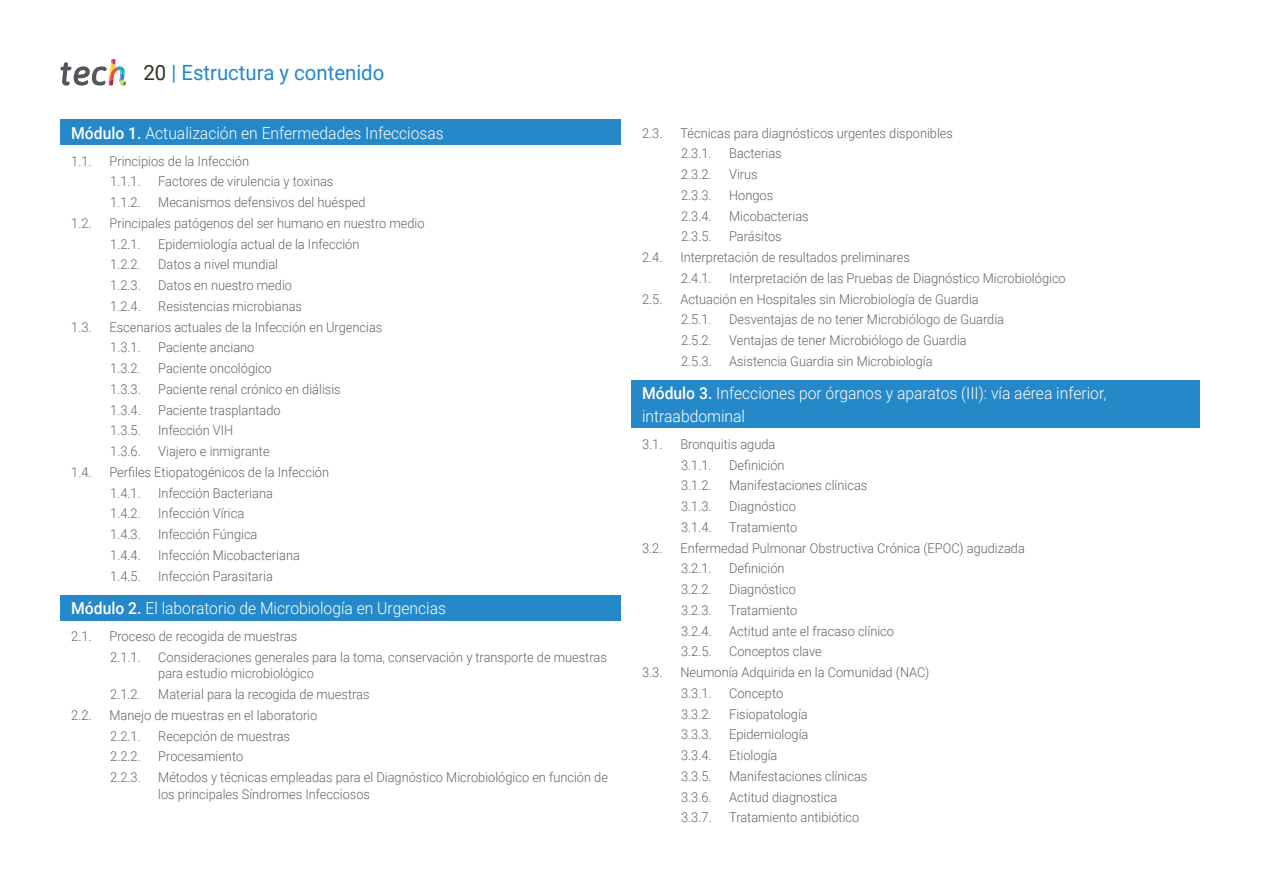
<style>
.page{position:relative;width:1263px;height:893px;background:#fff}
.page>*{position:absolute;margin:0;border:0;box-sizing:border-box;transform-origin:0 0}
.t1{font:21px "Roboto";color:#2488c9}
.t2{font:300 16.5px/22.5px "Roboto";color:#fff;scale:.95 1}
.t3{font:300 13.5px/20.7px "Roboto";color:#61646a;scale:.95 1}
.s1{color:#312e20}
.s2{font-weight:500}
</style>
<div class="page">
<div style="left:60px;top:120px;width:561px;height:25px;background:#2488c9"></div>
<div style="left:60px;top:595px;width:561px;height:25px;background:#2488c9"></div>
<svg style="left:61px;top:59px;width:65px;height:27px"></svg>
<div style="left:631px;top:380px;width:568px;height:48px;background:#2488c9"></div>
<h1 class="t1" style="left:144px;top:57px;width:242px"><span class="s1">20</span> | Estructura y contenido</h1>
<p class="t2" style="left:71px;top:121px;width:394px"><span class="s2">Módulo 1.</span> Actualización en Enfermedades Infecciosas</p>
<p class="t3" style="left:71px;top:150px;width:23px">1.1.</p>
<p class="t3" style="left:109px;top:150px;width:148px">Principios de la Infección<br>1.1.1.</p>
<p class="t3" style="left:158px;top:171px;width:186px">Factores de virulencia y toxinas</p>
<p class="t3" style="left:110px;top:191px;width:34px">1.1.2.</p>
<p class="t3" style="left:158px;top:191px;width:220px">Mecanismos defensivos del huésped</p>
<p class="t3" style="left:71px;top:212px;width:23px">1.2.</p>
<p class="t3" style="left:109px;top:212px;width:333px">Principales patógenos del ser humano en nuestro medio<br>1.2.1.</p>
<p class="t3" style="left:158px;top:233px;width:213px">Epidemiología actual de la Infección</p>
<p class="t3" style="left:110px;top:254px;width:34px">1.2.2.</p>
<p class="t3" style="left:158px;top:254px;width:128px">Datos a nivel mundial</p>
<p class="t3" style="left:110px;top:274px;width:34px">1.2.3.</p>
<p class="t3" style="left:158px;top:274px;width:142px">Datos en nuestro medio</p>
<p class="t3" style="left:110px;top:295px;width:34px">1.2.4.</p>
<p class="t3" style="left:158px;top:295px;width:153px">Resistencias microbianas</p>
<p class="t3" style="left:71px;top:316px;width:23px">1.3.</p>
<p class="t3" style="left:109px;top:316px;width:289px">Escenarios actuales de la Infección en Urgencias<br>1.3.1.</p>
<p class="t3" style="left:158px;top:337px;width:103px">Paciente anciano</p>
<p class="t3" style="left:110px;top:357px;width:34px">1.3.2.</p>
<p class="t3" style="left:158px;top:357px;width:121px">Paciente oncológico</p>
<p class="t3" style="left:110px;top:378px;width:34px">1.3.3.</p>
<p class="t3" style="left:158px;top:378px;width:194px">Paciente renal crónico en diálisis</p>
<p class="t3" style="left:110px;top:399px;width:34px">1.3.4.</p>
<p class="t3" style="left:158px;top:399px;width:130px">Paciente trasplantado</p>
<p class="t3" style="left:110px;top:420px;width:34px">1.3.5.</p>
<p class="t3" style="left:158px;top:420px;width:80px">Infección VIH</p>
<p class="t3" style="left:110px;top:440px;width:34px">1.3.6.</p>
<p class="t3" style="left:158px;top:440px;width:119px">Viajero e inmigrante</p>
<p class="t3" style="left:71px;top:461px;width:23px">1.4.</p>
<p class="t3" style="left:109px;top:461px;width:233px">Perfiles Etiopatogénicos de la Infección<br>1.4.1.</p>
<p class="t3" style="left:158px;top:482px;width:122px">Infección Bacteriana</p>
<p class="t3" style="left:110px;top:503px;width:34px">1.4.2.</p>
<p class="t3" style="left:158px;top:503px;width:92px">Infección Vírica</p>
<p class="t3" style="left:110px;top:523px;width:34px">1.4.3.</p>
<p class="t3" style="left:158px;top:523px;width:106px">Infección Fúngica</p>
<p class="t3" style="left:110px;top:544px;width:34px">1.4.4.</p>
<p class="t3" style="left:158px;top:544px;width:151px">Infección Micobacteriana</p>
<p class="t3" style="left:110px;top:565px;width:34px">1.4.5.</p>
<p class="t3" style="left:158px;top:565px;width:122px">Infección Parasitaria</p>
<p class="t2" style="left:71px;top:596px;width:396px"><span class="s2">Módulo 2.</span> El laboratorio de Microbiología en Urgencias</p>
<p class="t3" style="left:71px;top:625px;width:23px">2.1.</p>
<p class="t3" style="left:109px;top:625px;width:199px">Proceso de recogida de muestras<br>2.1.1.</p>
<p class="t3" style="left:158px;top:648px;width:474px;line-height:16.5px">Consideraciones generales para la toma, conservación y transporte de muestras para estudio microbiológico</p>
<p class="t3" style="left:110px;top:683px;width:34px">2.1.2.</p>
<p class="t3" style="left:158px;top:683px;width:224px">Material para la recogida de muestras</p>
<p class="t3" style="left:71px;top:704px;width:23px">2.2.</p>
<p class="t3" style="left:109px;top:704px;width:220px">Manejo de muestras en el laboratorio<br>2.2.1.</p>
<p class="t3" style="left:158px;top:725px;width:140px">Recepción de muestras</p>
<p class="t3" style="left:110px;top:746px;width:34px">2.2.2.</p>
<p class="t3" style="left:158px;top:746px;width:91px">Procesamiento</p>
<p class="t3" style="left:110px;top:766px;width:34px">2.2.3.</p>
<p class="t3" style="left:158px;top:768px;width:475px;line-height:16.5px">Métodos y técnicas empleadas para el Diagnóstico Microbiológico en función de los principales Síndromes Infecciosos</p>
<p class="t3" style="left:642px;top:122px;width:23px">2.3.</p>
<p class="t3" style="left:680px;top:122px;width:288px">Técnicas para diagnósticos urgentes disponibles<br>2.3.1.</p>
<p class="t3" style="left:729px;top:143px;width:57px">Bacterias</p>
<p class="t3" style="left:681px;top:164px;width:34px">2.3.2.</p>
<p class="t3" style="left:729px;top:164px;width:32px">Virus</p>
<p class="t3" style="left:681px;top:184px;width:34px">2.3.3.</p>
<p class="t3" style="left:729px;top:184px;width:48px">Hongos</p>
<p class="t3" style="left:681px;top:205px;width:34px">2.3.4.</p>
<p class="t3" style="left:729px;top:205px;width:85px">Micobacterias</p>
<p class="t3" style="left:681px;top:226px;width:34px">2.3.5.</p>
<p class="t3" style="left:729px;top:226px;width:57px">Parásitos</p>
<p class="t3" style="left:642px;top:247px;width:23px">2.4.</p>
<p class="t3" style="left:680px;top:247px;width:243px">Interpretación de resultados preliminares<br>2.4.1.</p>
<p class="t3" style="left:729px;top:267px;width:356px">Interpretación de las Pruebas de Diagnóstico Microbiológico</p>
<p class="t3" style="left:642px;top:288px;width:23px">2.5.</p>
<p class="t3" style="left:680px;top:288px;width:316px">Actuación en Hospitales sin Microbiología de Guardia<br>2.5.1.</p>
<p class="t3" style="left:729px;top:309px;width:291px">Desventajas de no tener Microbiólogo de Guardia</p>
<p class="t3" style="left:681px;top:330px;width:34px">2.5.2.</p>
<p class="t3" style="left:729px;top:330px;width:252px">Ventajas de tener Microbiólogo de Guardia</p>
<p class="t3" style="left:681px;top:350px;width:34px">2.5.3.</p>
<p class="t3" style="left:729px;top:350px;width:216px">Asistencia Guardia sin Microbiología</p>
<p class="t2" style="left:642px;top:381px;width:490px"><span class="s2">Módulo 3.</span> Infecciones por órganos y aparatos (III): vía aérea inferior, intraabdominal</p>
<p class="t3" style="left:642px;top:433px;width:23px">3.1.</p>
<p class="t3" style="left:680px;top:433px;width:101px">Bronquitis aguda<br>3.1.1.</p>
<p class="t3" style="left:729px;top:454px;width:60px">Definición</p>
<p class="t3" style="left:681px;top:475px;width:34px">3.1.2.</p>
<p class="t3" style="left:729px;top:475px;width:147px">Manifestaciones clínicas</p>
<p class="t3" style="left:681px;top:495px;width:34px">3.1.3.</p>
<p class="t3" style="left:729px;top:495px;width:72px">Diagnóstico</p>
<p class="t3" style="left:681px;top:516px;width:34px">3.1.4.</p>
<p class="t3" style="left:729px;top:516px;width:73px">Tratamiento</p>
<p class="t3" style="left:642px;top:537px;width:23px">3.2.</p>
<p class="t3" style="left:680px;top:537px;width:364px">Enfermedad Pulmonar Obstructiva Crónica (EPOC) agudizada<br>3.2.1.</p>
<p class="t3" style="left:729px;top:558px;width:60px">Definición</p>
<p class="t3" style="left:681px;top:578px;width:34px">3.2.2.</p>
<p class="t3" style="left:729px;top:578px;width:72px">Diagnóstico</p>
<p class="t3" style="left:681px;top:599px;width:34px">3.2.3.</p>
<p class="t3" style="left:729px;top:599px;width:73px">Tratamiento</p>
<p class="t3" style="left:681px;top:620px;width:34px">3.2.4.</p>
<p class="t3" style="left:729px;top:620px;width:175px">Actitud ante el fracaso clínico</p>
<p class="t3" style="left:681px;top:641px;width:34px">3.2.5.</p>
<p class="t3" style="left:729px;top:641px;width:99px">Conceptos clave</p>
<p class="t3" style="left:642px;top:661px;width:23px">3.3.</p>
<p class="t3" style="left:680px;top:661px;width:264px">Neumonía Adquirida en la Comunidad (NAC)<br>3.3.1.</p>
<p class="t3" style="left:729px;top:682px;width:58px">Concepto</p>
<p class="t3" style="left:681px;top:703px;width:34px">3.3.2.</p>
<p class="t3" style="left:729px;top:703px;width:84px">Fisiopatología</p>
<p class="t3" style="left:681px;top:724px;width:34px">3.3.3.</p>
<p class="t3" style="left:729px;top:724px;width:85px">Epidemiología</p>
<p class="t3" style="left:681px;top:744px;width:34px">3.3.4.</p>
<p class="t3" style="left:729px;top:744px;width:52px">Etiología</p>
<p class="t3" style="left:681px;top:765px;width:34px">3.3.5.</p>
<p class="t3" style="left:729px;top:765px;width:147px">Manifestaciones clínicas</p>
<p class="t3" style="left:681px;top:786px;width:34px">3.3.6.</p>
<p class="t3" style="left:729px;top:786px;width:115px">Actitud diagnostica</p>
<p class="t3" style="left:681px;top:807px;width:34px">3.3.7.</p>
<p class="t3" style="left:729px;top:807px;width:139px">Tratamiento antibiótico</p>
</div>
